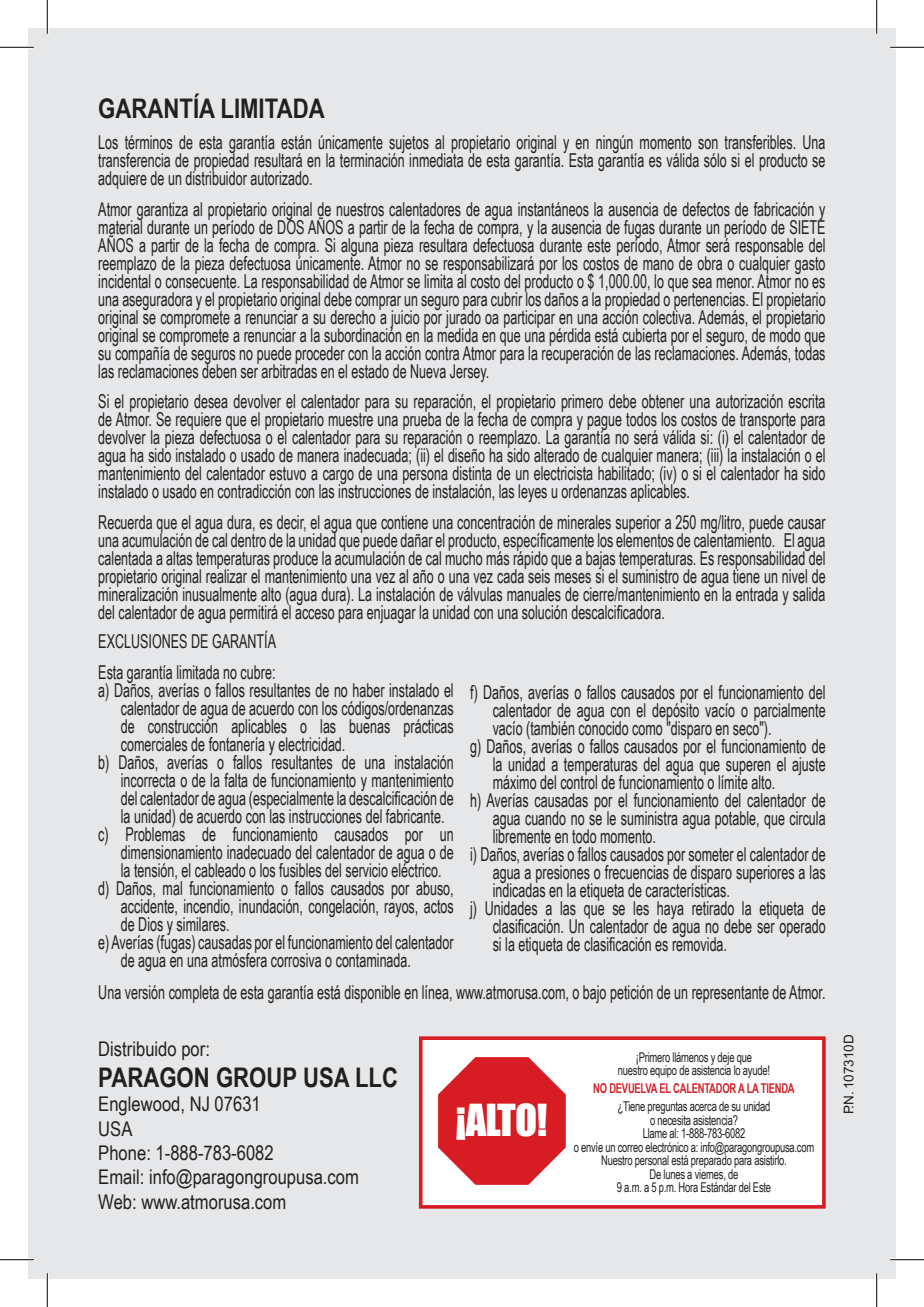
<style>
.page{position:relative;width:924px;height:1307px;background:#fff}
.page>*{position:absolute;margin:0;border:0;box-sizing:border-box;transform-origin:0 0}
.t1{font:40.5px "Impact";color:#fff}
.t2{font:700 27px "Arial Narrow";color:#231f20}
.t3{font:20.25px/24.3px "Arial Narrow";color:#231f20}
.t4{font:19.12px/18px "Arial Narrow";color:#231f20;text-align:justify;scale:.8 1}
.t5{font:13.5px/13.5px "Arial Narrow";letter-spacing:-.02em;color:#231f20;text-align:center;scale:.85 1}
.t6{font:700 13.5px "Arial Narrow";letter-spacing:-.02em;color:#d1232a;scale:.85 1}
.t7{font:13.5px "Arial";color:#231f20}
</style>
<div class="page">
<div style="left:28px;top:28px;width:868px;height:1250px;background:#e6e7e9"></div>
<div style="left:419px;top:1036px;width:406px;height:172px;background:#fff;border:4px solid #d81c23"></div>
<svg style="left:438px;top:1057px;width:128px;height:127px"></svg>
<hr style="left:0;top:46px;width:34px;height:3px;background:#fff">
<hr style="left:890px;top:46px;width:34px;height:3px;background:#fff">
<hr style="left:0;top:1258px;width:34px;height:2px;background:#fff">
<hr style="left:890px;top:1258px;width:34px;height:2px;background:#fff">
<hr style="left:46px;top:0;width:3px;height:34px;background:#fff">
<hr style="left:46px;top:1273px;width:3px;height:33px;background:#fff">
<hr style="left:875px;top:0;width:3px;height:34px;background:#fff">
<hr style="left:875px;top:1273px;width:3px;height:33px;background:#fff">
<hr style="left:0;top:47px;width:34px;height:1px;background:#000">
<hr style="left:890px;top:47px;width:34px;height:1px;background:#000">
<hr style="left:0;top:1259px;width:34px;height:1px;background:#000">
<hr style="left:890px;top:1259px;width:34px;height:1px;background:#000">
<hr style="left:47px;top:0;width:1px;height:34px;background:#000">
<hr style="left:47px;top:1273px;width:1px;height:33px;background:#000">
<hr style="left:876px;top:0;width:1px;height:34px;background:#000">
<hr style="left:876px;top:1273px;width:1px;height:33px;background:#000">
<h2 class="t2" style="left:98px;top:88px;width:228px">GARANTÍA LIMITADA</h2>
<p class="t4" style="left:98px;top:132px;width:910px">Los términos de esta garantía están únicamente sujetos al propietario original y en ningún momento son transferibles. Una transferencia de propiedad resultará en la terminación inmediata de esta garantía. Esta garantía es válida sólo si el producto se adquiere de un distribuidor autorizado.</p>
<p class="t4" style="left:98px;top:199px;width:910px">Atmor garantiza al propietario original de nuestros calentadores de agua instantáneos la ausencia de defectos de fabricación y material durante un período de DOS AÑOS a partir de la fecha de compra, y la ausencia de fugas durante un período de SIETE AÑOS a partir de la fecha de compra. Si alguna pieza resultara defectuosa durante este período, Atmor será responsable del reemplazo de la pieza defectuosa únicamente. Atmor no se responsabilizará por los costos de mano de obra o cualquier gasto incidental o consecuente. La responsabilidad de Atmor se limita al costo del producto o $ 1,000.00, lo que sea menor. Atmor no es una aseguradora y el propietario original debe comprar un seguro para cubrir los daños a la propiedad o pertenencias. El propietario original se compromete a renunciar a su derecho a juicio por jurado oa participar en una acción colectiva. Además, el propietario original se compromete a renunciar a la subordinación en la medida en que una pérdida está cubierta por el seguro, de modo que su compañía de seguros no puede proceder con la acción contra Atmor para la recuperación de las reclamaciones. Además, todas las reclamaciones deben ser arbitradas en el estado de Nueva Jersey.</p>
<p class="t4" style="left:98px;top:392px;width:910px">Si el propietario desea devolver el calentador para su reparación, el propietario primero debe obtener una autorización escrita de Atmor. Se requiere que el propietario muestre una prueba de la fecha de compra y pague todos los costos de transporte para devolver la pieza defectuosa o el calentador para su reparación o reemplazo. La garantía no será válida si: (i) el calentador de agua ha sido instalado o usado de manera inadecuada; (ii) el diseño ha sido alterado de cualquier manera; (iii) la instalación o el mantenimiento del calentador estuvo a cargo de una persona distinta de un electricista habilitado; (iv) o si el calentador ha sido instalado o usado en contradicción con las instrucciones de instalación, las leyes u ordenanzas aplicables.</p>
<p class="t4" style="left:98px;top:512px;width:910px">Recuerda que el agua dura, es decir, el agua que contiene una concentración de minerales superior a 250 mg/litro, puede causar una acumulación de cal dentro de la unidad que puede dañar el producto, específicamente los elementos de calentamiento. El agua calentada a altas temperaturas produce la acumulación de cal mucho más rápido que a bajas temperaturas. Es responsabilidad del propietario original realizar el mantenimiento una vez al año o una vez cada seis meses si el suministro de agua tiene un nivel de mineralización inusualmente alto (agua dura). La instalación de válvulas manuales de cierre/mantenimiento en la entrada y salida del calentador de agua permitirá el acceso para enjuagar la unidad con una solución descalcificadora.</p>
<p class="t4" style="left:98px;top:625px;width:224px;line-height:30.8px">EXCLUSIONES DE GARANTÍA<br>Esta garantía limitada no cubre:</p>
<p class="t4" style="left:98px;top:680px;width:446px">a) Daños, averías o fallos resultantes de no haber instalado el</p>
<p class="t4" style="left:121px;top:698px;width:418px">calentador de agua de acuerdo con los códigos/ordenanzas</p>
<p class="t4" style="left:121px;top:716px;width:418px">de construcción aplicables o las buenas prácticas</p>
<p class="t4" style="left:121px;top:734px;width:282px">comerciales de fontanería y electricidad.</p>
<p class="t4" style="left:98px;top:752px;width:446px">b) Daños, averías o fallos resultantes de una instalación</p>
<p class="t4" style="left:121px;top:770px;width:418px">incorrecta o de la falta de funcionamiento y mantenimiento</p>
<p class="t4" style="left:121px;top:788px;width:417px">del calentador de agua (especialmente la descalcificación de</p>
<p class="t4" style="left:121px;top:806px;width:406px">la unidad) de acuerdo con las instrucciones del fabricante.</p>
<p class="t4" style="left:98px;top:824px;width:446px">c) Problemas de funcionamiento causados por un</p>
<p class="t4" style="left:121px;top:842px;width:418px">dimensionamiento inadecuado del calentador de agua o de</p>
<p class="t4" style="left:121px;top:860px;width:402px">la tensión, el cableado o los fusibles del servicio eléctrico.</p>
<p class="t4" style="left:98px;top:878px;width:446px">d) Daños, mal funcionamiento o fallos causados por abuso,</p>
<p class="t4" style="left:121px;top:896px;width:417px">accidente, incendio, inundación, congelación, rayos, actos</p>
<p class="t4" style="left:121px;top:914px;width:137px">de Dios y similares.</p>
<p class="t4" style="left:98px;top:932px;width:446px">e) Averías (fugas) causadas por el funcionamiento del calentador</p>
<p class="t4" style="left:121px;top:950px;width:364px">de agua en una atmósfera corrosiva o contaminada.</p>
<p class="t4" style="left:470px;top:682px;width:446px">f) Daños, averías o fallos causados por el funcionamiento del</p>
<p class="t4" style="left:493px;top:700px;width:418px">calentador de agua con el depósito vacío o parcialmente</p>
<p class="t4" style="left:493px;top:718px;width:350px">vacío (también conocido como "disparo en seco").</p>
<p class="t4" style="left:470px;top:736px;width:446px">g) Daños, averías o fallos causados por el funcionamiento de</p>
<p class="t4" style="left:493px;top:754px;width:418px">la unidad a temperaturas del agua que superen el ajuste</p>
<p class="t4" style="left:493px;top:772px;width:355px">máximo del control de funcionamiento o límite alto.</p>
<p class="t4" style="left:470px;top:790px;width:446px">h) Averías causadas por el funcionamiento del calentador de</p>
<p class="t4" style="left:493px;top:808px;width:418px">agua cuando no se le suministra agua potable, que circula</p>
<p class="t4" style="left:493px;top:826px;width:205px">libremente en todo momento.</p>
<p class="t4" style="left:470px;top:844px;width:446px">i) Daños, averías o fallos causados por someter el calentador de</p>
<p class="t4" style="left:493px;top:862px;width:417px">agua a presiones o frecuencias de disparo superiores a las</p>
<p class="t4" style="left:493px;top:880px;width:298px">indicadas en la etiqueta de características.</p>
<p class="t4" style="left:470px;top:898px;width:446px">j) Unidades a las que se les haya retirado la etiqueta de</p>
<p class="t4" style="left:493px;top:916px;width:418px">clasificación. Un calentador de agua no debe ser operado</p>
<p class="t4" style="left:493px;top:934px;width:294px">si la etiqueta de clasificación es removida.</p>
<p class="t4" style="left:98px;top:982px;width:910px">Una versión completa de esta garantía está disponible en línea, www.atmorusa.com, o bajo petición de un representante de Atmor.</p>
<p class="t3" style="left:98px;top:1035px;width:113px">Distribuido por:</p>
<h2 class="t2" style="left:98px;top:1057px;width:301px">PARAGON GROUP USA LLC</h2>
<p class="t3" style="left:98px;top:1091px;width:262px">Englewood, NJ 07631<br>USA<br>Phone: 1-888-783-6082<br>Email: info@paragongroupusa.com<br>Web: www.atmorusa.com</p>
<p class="t5" style="left:618px;top:1049px;width:180px">¡Primero llámenos y deje que<br>nuestro equipo de asistencia lo ayude!</p>
<p class="t6" style="left:593px;top:1077px;width:238px">NO DEVUELVA EL CALENTADOR A LA TIENDA</p>
<p class="t5" style="left:574px;top:1098px;width:284px">¿Tiene preguntas acerca de su unidad<br>o necesita asistencia?<br>Llame al: 1-888-783-6082<br>o envíe un correo electrónico a: info@paragongroupusa.com Nuestro personal está preparado para asistirlo.<br>De lunes a viernes, de<br>9 a.m. a 5 p.m. Hora Estándar del Este</p>
<h1 class="t1" style="left:456px;top:1088px;width:93px">¡ALTO!</h1>
<p class="t7" style="left:841px;top:1114px;width:81px;rotate:-90deg">P.N. 107310D</p>
</div>
